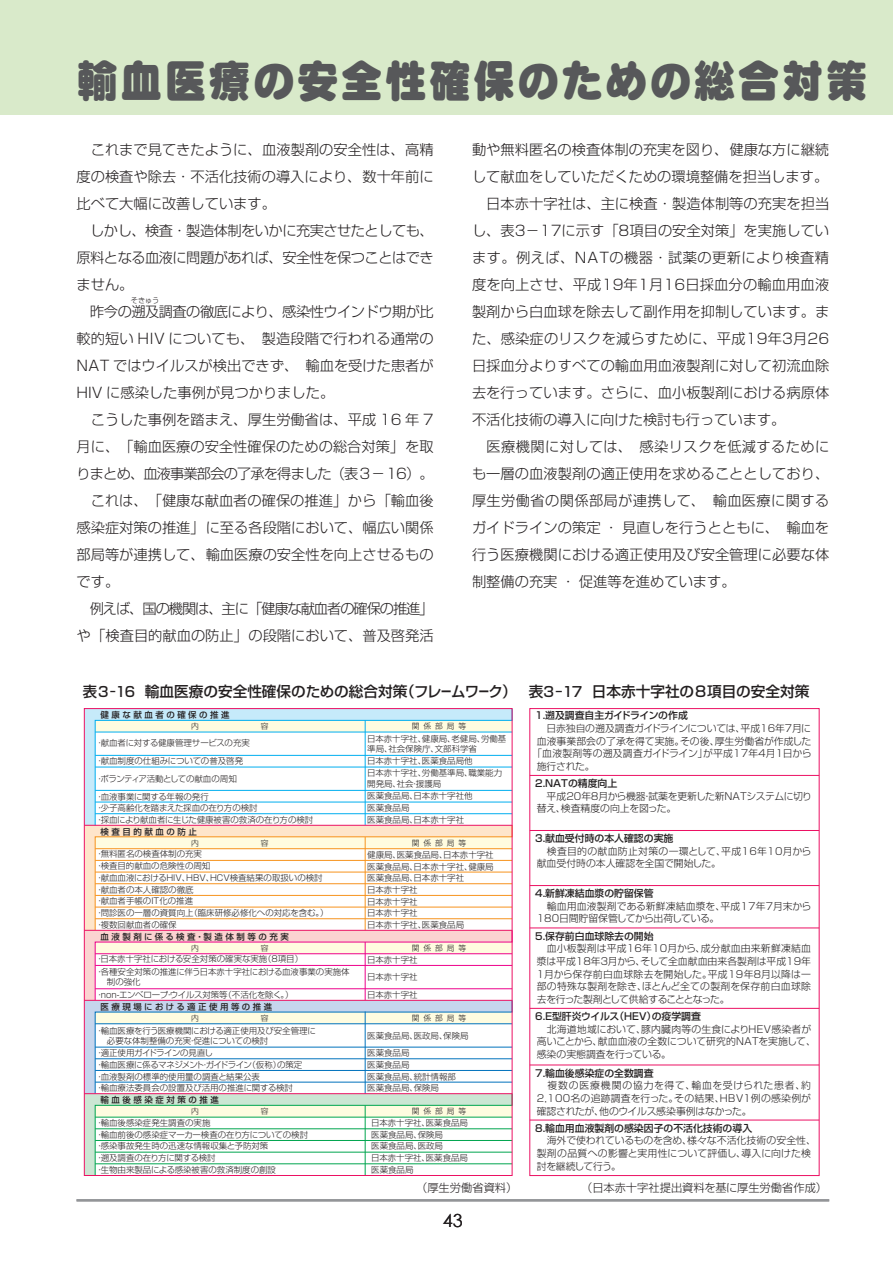
<style>
.page{position:relative;width:893px;height:1263px;background:#fff}
.page>*{position:absolute;margin:0;border:0;box-sizing:border-box;transform-origin:0 0}
.t1{font:45px "DF Maru Gothic Std W12";letter-spacing:.055em;color:#57585a;scale:.93 1}
.t2{font:18px "Century Gothic";color:#231f20}
.t3{font:500 14.7px "Shin Go Pro";color:#231f20}
.t4{font:300 14.25px/27px "Shin Go Pro";color:#231f20}
.t5{font:300 14.25px/27px "Shin Go Pro";letter-spacing:-.035em;color:#231f20}
.t6{font:300 11.25px "Shin Go Pro";color:#231f20}
.t7{font:300 9.9px/12.6px "Shin Go Pro";color:#231f20}
.t8{font:500 9.9px "Shin Go Pro";color:#231f20}
.t9{font:300 9.9px/12.6px "Shin Go Pro";letter-spacing:-.025em;color:#231f20}
.t10{font:300 9.9px "Shin Go Pro";letter-spacing:-.02em;color:#231f20}
.t11{font:300 8.4px/11.7px "Shin Go Pro";color:#231f20}
.t12{font:500 8.4px "Shin Go Pro";letter-spacing:.3em;color:#231f20}
.t13{font:300 8.4px/12.1px "Shin Go Pro";letter-spacing:-.03em;color:#231f20}
.t14{font:300 7.8px "Shin Go Pro";letter-spacing:.5em;color:#231f20}
.t15{font:300 7.2px "Shin Go Pro";color:#231f20}
.s1{font-size:13.95px}
</style>
<div class="page">
<div style="left:0;top:0;width:893px;height:115px;background:#d9eaca"></div>
<hr style="left:77px;top:1199px;width:752px;height:2px;background:#939598">
<svg style="left:86px;top:710px;width:9px;height:115px"></svg>
<svg style="left:95px;top:710px;width:415px;height:115px"></svg>
<svg style="left:86px;top:826px;width:424px;height:348px"></svg>
<div style="left:529px;top:708px;width:291px;height:468px;border:1px solid #ec1163"></div>
<hr style="left:530px;top:775px;width:289px;height:1px;background:#ec1163">
<hr style="left:530px;top:830px;width:289px;height:1px;background:#ec1163">
<hr style="left:530px;top:885px;width:289px;height:1px;background:#ec1163">
<hr style="left:530px;top:928px;width:289px;height:1px;background:#ec1163">
<hr style="left:530px;top:1120px;width:289px;height:1px;background:#ec1163">
<hr style="left:530px;top:1065px;width:289px;height:1px;background:#ec1163">
<hr style="left:530px;top:1008px;width:289px;height:1px;background:#ec1163">
<hr style="left:84px;top:825px;width:428px;height:1px;background:#ec1163">
<hr style="left:84px;top:930px;width:428px;height:1px;background:#ec1163">
<hr style="left:84px;top:1000px;width:428px;height:1px;background:#ec1163">
<hr style="left:84px;top:1093px;width:428px;height:1px;background:#ec1163">
<h1 class="t1" style="left:77px;top:56px;width:852px">輸血医療の安全性確保のための総合対策</h1>
<h3 class="t5" style="left:77px;top:134px;width:359px">　これまで見てきたように、血液製剤の安全性は、高精度の検査や除去・不活化技術の導入により、数十年前に比べて大幅に改善しています。<br>　しかし、検査・製造体制をいかに充実させたとしても、原料となる血液に問題があれば、安全性を保つことはできません。<br>　昨今の遡及調査の徹底により、感染性ウインドウ期が比</h3>
<p class="t15" style="left:131px;top:295px;width:30px">そきゅう</p>
<p class="t4" style="left:77px;top:323px;width:359px">較的短い HIV についても、製造段階で行われる通常の<br>NAT ではウイルスが検出できず、輸血を受けた患者が<br>HIV に感染した事例が見つかりました。<br>　こうした事例を踏まえ、厚生労働省は、平成 16 年 7月に、「輸血医療の安全性確保のための総合対策」を取りまとめ、血液事業部会の了承を得ました（表3−16）。　これは、「健康な献血者の確保の推進」から「輸血後感染症対策の推進」に至る各段階において、幅広い関係部局等が連携して、輸血医療の安全性を向上させるものです。<br>　例えば、国の機関は、主に「健康な献血者の確保の推進」や「検査目的献血の防止」の段階において、普及啓発活</p>
<p class="t4" style="left:472px;top:134px;width:359px">動や無料匿名の検査体制の充実を図り、健康な方に継続して献血をしていただくための環境整備を担当します。　日本赤十字社は、主に検査・製造体制等の充実を担当し、表3－ 17に示す「8項目の安全対策」を実施しています。例えば、NATの機器・試薬の更新により検査精度を向上させ、平成19年1月16日採血分の輸血用血液製剤から白血球を除去して副作用を抑制しています。また、感染症のリスクを減らすために、平成19年3月26日採血分よりすべての輸血用血液製剤に対して初流血除去を行っています。さらに、血小板製剤における病原体不活化技術の導入に向けた検討も行っています。<br>　医療機関に対しては、感染リスクを低減するためにも一層の血液製剤の適正使用を求めることとしており、厚生労働省の関係部局が連携して、輸血医療に関するガイドラインの策定・見直しを行うとともに、輸血を行う医療機関における適正使用及び安全管理に必要な体制整備の充実・促進等を進めています。</p>
<h3 class="t3" style="left:83px;top:679px;width:728px">表<span class="s1">3－16</span> 輸血医療の安全性確保のための総合対策（フレームワーク） 表<span class="s1">3－17</span> 日本赤十字社の8項目の安全対策</h3>
<p class="t12" style="left:101px;top:707px;width:131px">健康な献血者の確保の推進</p>
<p class="t11" style="left:95px;top:733px;width:156px;line-height:17.7px">・献血者に対する健康管理サービスの充実・献血制度の仕組みについての普及啓発・ボランティア活動としての献血の周知<br>・血液事業に関する年報の発行</p>
<p class="t11" style="left:95px;top:801px;width:220px">・少子高齢化を踏まえた採血の在り方の検討<br>・採血により献血者に生じた健康被害の救済の在り方の検討</p>
<p class="t11" style="left:95px;top:847px;width:235px">・無料匿名の検査体制の充実<br>・検査目的献血の危険性の周知<br>・献血血液におけるHIV、HBV、HCV検査結果の取扱いの検討・献血者の本人確認の徹底<br>・献血者手帳のIT化の推進<br>・問診医の一層の資質向上（臨床研修必修化への対応を含む。）・複数回献血者の確保</p>
<p class="t11" style="left:95px;top:952px;width:256px;line-height:12.8px">・日本赤十字社における安全対策の確実な実施（8項目）<br>・各種安全対策の推進に伴う日本赤十字社における血液事業の実施体</p>
<p class="t13" style="left:95px;top:975px;width:200px;text-indent:3px">　制の強化<br>・non-エンベロープ・ウイルス対策等（不活化を除く。）</p>
<p class="t11" style="left:98px;top:1024px;width:219px;line-height:10.2px;text-indent:-3px">・輸血医療を行う医療機関における適正使用及び安全管理に　必要な体制整備の充実・促進についての検討</p>
<p class="t11" style="left:95px;top:1046px;width:208px">・適正使用ガイドラインの見直し<br>・輸血医療に係るマネジメント・ガイドライン（仮称）の策定・血液製剤の標準的使用量の調査と結果公表<br>・輸血療法委員会の設置及び活用の推進に関する検討</p>
<p class="t12" style="left:101px;top:824px;width:98px">検査目的献血の防止</p>
<p class="t12" style="left:101px;top:929px;width:190px">血液製剤に係る検査・製造体制等の充実</p>
<p class="t12" style="left:101px;top:999px;width:173px">医療現場における適正使用等の推進</p>
<p class="t12" style="left:101px;top:1093px;width:120px">輸血後感染症対策の推進</p>
<p class="t14" style="left:412px;top:720px;width:56px">関係部局等</p>
<p class="t11" style="left:367px;top:732px;width:141px;line-height:10.2px">日本赤十字社、健康局、老健局、労働基準局、社会保険庁、文部科学省</p>
<p class="t11" style="left:367px;top:754px;width:107px">日本赤十字社、医薬食品局他</p>
<p class="t11" style="left:367px;top:767px;width:136px;line-height:10.2px">日本赤十字社、労働基準局、職業能力開発局、社会・援護局</p>
<p class="t11" style="left:367px;top:789px;width:107px">医薬食品局、日本赤十字社他医薬食品局<br>医薬食品局、日本赤十字社</p>
<p class="t14" style="left:412px;top:837px;width:56px">関係部局等</p>
<p class="t11" style="left:367px;top:848px;width:128px">健康局、医薬食品局、日本赤十字社医薬食品局、日本赤十字社、健康局医薬食品局、日本赤十字社<br>日本赤十字社<br>日本赤十字社<br>日本赤十字社<br>日本赤十字社、医薬食品局</p>
<p class="t14" style="left:412px;top:942px;width:56px">関係部局等</p>
<p class="t11" style="left:367px;top:950px;width:52px;line-height:17px">日本赤十字社日本赤十字社</p>
<p class="t11" style="left:367px;top:988px;width:52px">日本赤十字社</p>
<p class="t14" style="left:412px;top:1012px;width:56px">関係部局等</p>
<p class="t11" style="left:367px;top:1028px;width:103px">医薬食品局、医政局、保険局</p>
<p class="t11" style="left:367px;top:1046px;width:90px">医薬食品局<br>医薬食品局<br>医薬食品局、統計情報部医薬食品局、保険局</p>
<p class="t14" style="left:412px;top:1105px;width:56px">関係部局等</p>
<p class="t11" style="left:95px;top:1116px;width:214px">・輸血後感染症発生調査の実施<br>・輸血前後の感染症マーカー検査の在り方についての検討・感染事故発生時の迅速な情報収集と予防対策<br>・遡及調査の在り方に関する検討<br>・生物由来製品による感染被害の救済制度の創設</p>
<p class="t11" style="left:371px;top:1116px;width:98px">日本赤十字社、医薬食品局医薬食品局、保険局<br>医薬食品局、医政局<br>日本赤十字社、医薬食品局医薬食品局</p>
<p class="t8" style="left:535px;top:707px;width:154px">1．遡及調査自主ガイドラインの作成</p>
<p class="t10" style="left:537px;top:720px;width:276px">　日赤独自の遡及調査ガイドラインについては、平成16年７月に</p>
<p class="t7" style="left:537px;top:733px;width:276px">血液事業部会の了承を得て実施。その後、厚生労働省が作成した</p>
<p class="t7" style="left:532px;top:746px;width:281px">「血液製剤等の遡及調査ガイドライン」が平成17年４月１日から</p>
<p class="t7" style="left:537px;top:759px;width:59px">施行された。</p>
<p class="t8" style="left:535px;top:775px;width:84px">2．NATの精度向上</p>
<p class="t9" style="left:537px;top:788px;width:277px">　平成20年８月から機器・試薬を更新した新NATシステムに切り替え、検査精度の向上を図った。</p>
<p class="t8" style="left:535px;top:830px;width:140px">3．献血受付時の本人確認の実施</p>
<p class="t7" style="left:537px;top:843px;width:276px">　検査目的の献血防止対策の一環として、平成16年10月から献血受付時の本人確認を全国で開始した。</p>
<p class="t8" style="left:535px;top:885px;width:120px">4．新鮮凍結血漿の貯留保管</p>
<p class="t7" style="left:537px;top:898px;width:276px">　輸血用血液製剤である新鮮凍結血漿を、平成17年７月末から<br>180日間貯留保管してから出荷している。</p>
<p class="t8" style="left:535px;top:928px;width:120px">5．保存前白血球除去の開始</p>
<p class="t7" style="left:535px;top:941px;width:277px;text-align:justify">　血小板製剤は平成16年10月から、成分献血由来新鮮凍結血漿は平成18年３月から、そして全血献血由来各製剤は平成19年１月から保存前白血球除去を開始した。平成19年８月以降は一部の特殊な製剤を除き、ほとんど全ての製剤を保存前白血球除去を行った製剤として供給することとなった。</p>
<p class="t8" style="left:535px;top:1008px;width:167px">6．Ｅ型肝炎ウイルス（HEV）の疫学調査</p>
<p class="t7" style="left:537px;top:1021px;width:281px">　北海道地域において、豚内臓肉等の生食によりＨＥＶ感染者が高いことから、献血血液の全数について研究的ＮＡＴを実施して、感染の実態調査を行っている。</p>
<p class="t8" style="left:535px;top:1065px;width:120px">7．輸血後感染症の全数調査</p>
<p class="t7" style="left:537px;top:1078px;width:276px;text-align:justify">　複数の医療機関の協力を得て、輸血を受けられた患者、約2,100名の追跡調査を行った。その結果、ＨＢＶ１例の感染例が確認されたが、他のウイルス感染事例はなかった。</p>
<p class="t8" style="left:535px;top:1120px;width:218px">8．輸血用血液製剤の感染因子の不活化技術の導入</p>
<p class="t7" style="left:537px;top:1133px;width:281px">　海外で使われているものを含め、様々な不活化技術の安全性、製剤の品質への影響と実用性について評価し、導入に向けた検討を継続して行う。</p>
<h3 class="t6" style="left:416px;top:1179px;width:103px">（厚生労働省資料）</h3>
<h3 class="t6" style="left:581px;top:1179px;width:247px">（日本赤十字社提出資料を基に厚生労働省作成）</h3>
<h2 class="t2" style="left:443px;top:1209px;width:21px">43</h2>
</div>
